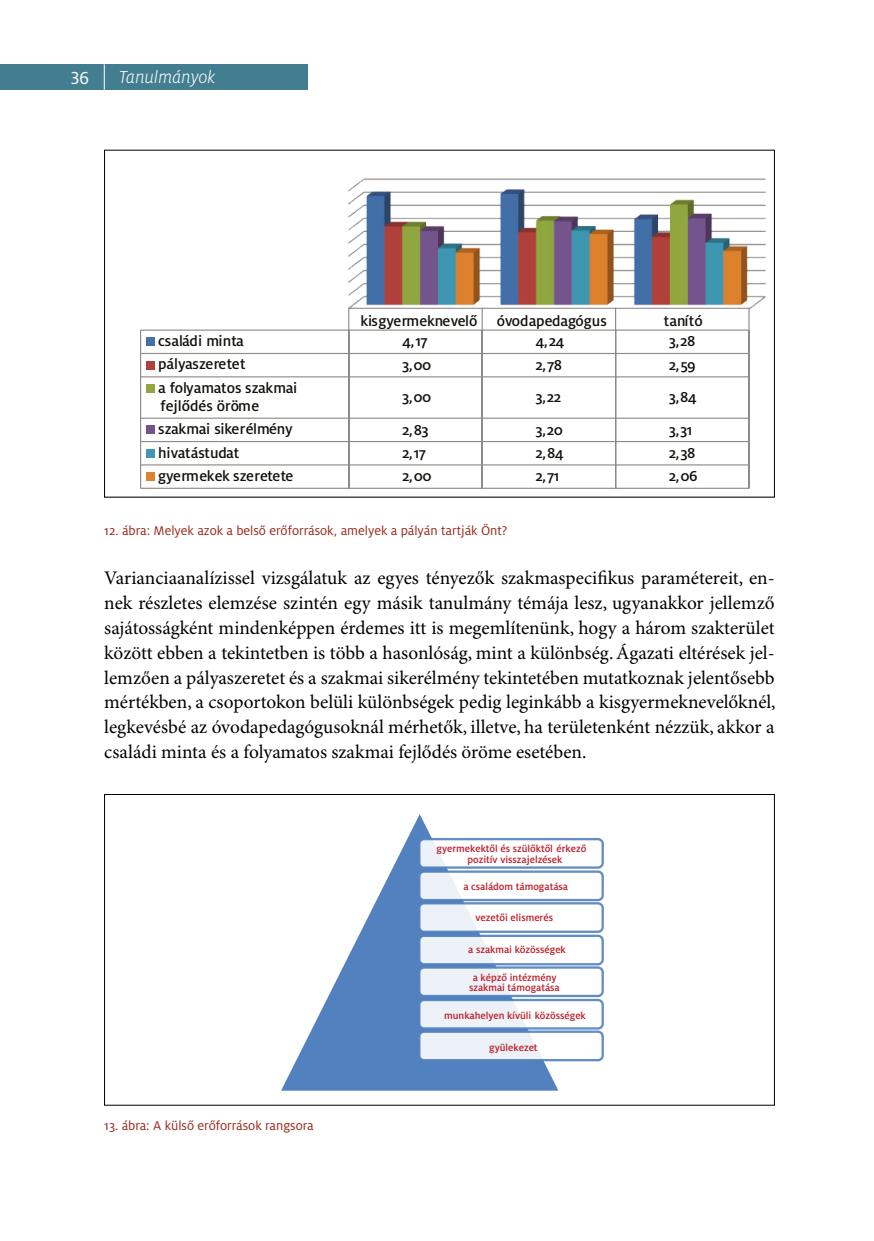
<style>
.page{position:relative;width:874px;height:1241px;background:#fff}
.page>*{position:absolute;margin:0;border:0;box-sizing:border-box;transform-origin:0 0}
.t1{font:19.25px/24.8px "Minion Pro";color:#000;text-align:justify}
.t2{font:italic 300 19.25px "Milo Pro";color:#fff}
.t3{font:19.25px "Milo Pro";color:#fff}
.t4{font:500 15.92px/18.2px "Milo Pro";letter-spacing:-.01em;color:#13110c}
.t5{font:14px "Milo Pro";color:#992616}
.t6{font:500 10.85px/10.5px "Milo Pro";color:#be1622}
</style>
<div class="page">
<div style="left:0;top:64px;width:308px;height:26px;background:#437e90"></div>
<svg style="left:104px;top:64px;width:1px;height:26px"></svg>
<svg style="left:140px;top:178px;width:626px;height:311px"></svg>
<svg style="left:281px;top:814px;width:283px;height:277px"></svg>
<div style="left:419px;top:839px;width:183px;height:28px;background:#fff;border-radius:5px"></div>
<div style="left:418px;top:837px;width:185px;height:31px;border:2px solid #5181bf;border-radius:5px"></div>
<div style="left:419px;top:871px;width:183px;height:28px;background:linear-gradient(to right,#f2f6fa,#fff);border-radius:5px"></div>
<div style="left:418px;top:870px;width:185px;height:31px;border:2px solid #5181bf;border-radius:5px"></div>
<div style="left:419px;top:903px;width:183px;height:28px;background:linear-gradient(to right,#eff3f9,#fff);border-radius:5px"></div>
<div style="left:418px;top:902px;width:185px;height:30px;border:2px solid #5181bf;border-radius:5px"></div>
<div style="left:419px;top:935px;width:183px;height:29px;background:linear-gradient(to right,#ebf1f7,#fff);border-radius:5px"></div>
<div style="left:418px;top:934px;width:185px;height:31px;border:2px solid #5181bf;border-radius:5px"></div>
<div style="left:419px;top:967px;width:183px;height:28px;background:linear-gradient(to right,#e9eff6,#fff);border-radius:5px"></div>
<div style="left:418px;top:966px;width:185px;height:30px;border:2px solid #5181bf;border-radius:5px"></div>
<svg style="left:419px;top:999px;width:183px;height:29px;fill:#edf2f8"></svg>
<div style="left:418px;top:998px;width:185px;height:31px;border:2px solid #5181bf;border-radius:5px"></div>
<div style="left:419px;top:1031px;width:183px;height:28px;background:linear-gradient(to right,#e6edf5,#fff);border-radius:5px"></div>
<div style="left:418px;top:1030px;width:185px;height:31px;border:2px solid #5181bf;border-radius:5px"></div>
<p class="t3" style="left:71px;top:67px;width:20px">36</p>
<p class="t2" style="left:119px;top:67px;width:98px">Tanulmányok</p>
<p class="t4" style="left:360px;top:312px;width:248px">kisgyermeknevelő óvodapedagógus</p>
<p class="t4" style="left:663px;top:312px;width:41px">tanító</p>
<p class="t4" style="left:158px;top:332px;width:87px">családi minta</p>
<p class="t4" style="left:402px;top:332px;width:27px">4,17</p>
<p class="t4" style="left:535px;top:332px;width:31px">4,24</p>
<p class="t4" style="left:668px;top:332px;width:28px">3,28</p>
<p class="t4" style="left:158px;top:355px;width:89px">pályaszeretet</p>
<p class="t4" style="left:402px;top:355px;width:31px">3,00</p>
<p class="t4" style="left:535px;top:355px;width:28px">2,78</p>
<p class="t4" style="left:668px;top:355px;width:29px">2,59</p>
<p class="t4" style="left:158px;top:378px;width:141px">a folyamatos szakmai fejlődés öröme</p>
<p class="t4" style="left:402px;top:388px;width:31px">3,00</p>
<p class="t4" style="left:535px;top:388px;width:27px">3,22</p>
<p class="t4" style="left:668px;top:388px;width:30px">3,84</p>
<p class="t4" style="left:158px;top:420px;width:136px">szakmai sikerélmény</p>
<p class="t4" style="left:402px;top:420px;width:28px">2,83</p>
<p class="t4" style="left:535px;top:420px;width:29px">3,20</p>
<p class="t4" style="left:668px;top:420px;width:25px">3,31</p>
<p class="t4" style="left:158px;top:443px;width:82px">hivatástudat</p>
<p class="t4" style="left:402px;top:444px;width:25px">2,17</p>
<p class="t4" style="left:535px;top:444px;width:30px">2,84</p>
<p class="t4" style="left:668px;top:444px;width:28px">2,38</p>
<p class="t4" style="left:158px;top:467px;width:137px">gyermekek szeretete</p>
<p class="t4" style="left:402px;top:467px;width:31px">2,00</p>
<p class="t4" style="left:535px;top:467px;width:25px">2,71</p>
<p class="t4" style="left:668px;top:467px;width:30px">2,06</p>
<p class="t5" style="left:104px;top:522px;width:404px">12. ábra: Melyek azok a belső erőforrások, amelyek a pályán tartják Önt?</p>
<p class="t1" style="left:104px;top:566px;width:672px">Varianciaanalízissel vizsgálatuk az egyes tényezők szakmaspecifikus paramétereit, en&shy;nek részletes elemzése szintén egy másik tanulmány témája lesz, ugyanakkor jellemző sajátosságként mindenképpen érdemes itt is megemlítenünk, hogy a három szakterület között ebben a tekintetben is több a hasonlóság, mint a különbség. Ágazati eltérések jel&shy;lemzően a pályaszeretet és a szakmai sikerélmény tekintetében mutatkoznak jelentősebb mértékben, a csoportokon belüli különbségek pedig leginkább a kisgyermeknevelőknél, legkevésbé az óvodapedagógusoknál mérhetők, illetve, ha területenként nézzük, akkor a családi minta és a folyamatos szakmai fejlődés öröme esetében.</p>
<p class="t5" style="left:104px;top:1117px;width:211px">13. ábra: A külső erőforrások rangsora</p>
<p class="t6" style="left:467px;top:843px;width:120px;text-indent:-31px">gyermekektől és szülőktől érkező pozitív visszajelzések</p>
<p class="t6" style="left:463px;top:881px;width:106px">a családom támogatása</p>
<p class="t6" style="left:475px;top:912px;width:79px">vezetői elismerés</p>
<p class="t6" style="left:468px;top:944px;width:99px">a szakmai közösségek</p>
<p class="t6" style="left:472px;top:971px;width:85px">a képző intézmény</p>
<p class="t6" style="left:444px;top:1009px;width:143px">munkahelyen kívüli közösségek</p>
<p class="t6" style="left:489px;top:1042px;width:50px">gyülekezet</p>
<p class="t6" style="left:469px;top:982px;width:92px">szakmai támogatása</p>
</div>
